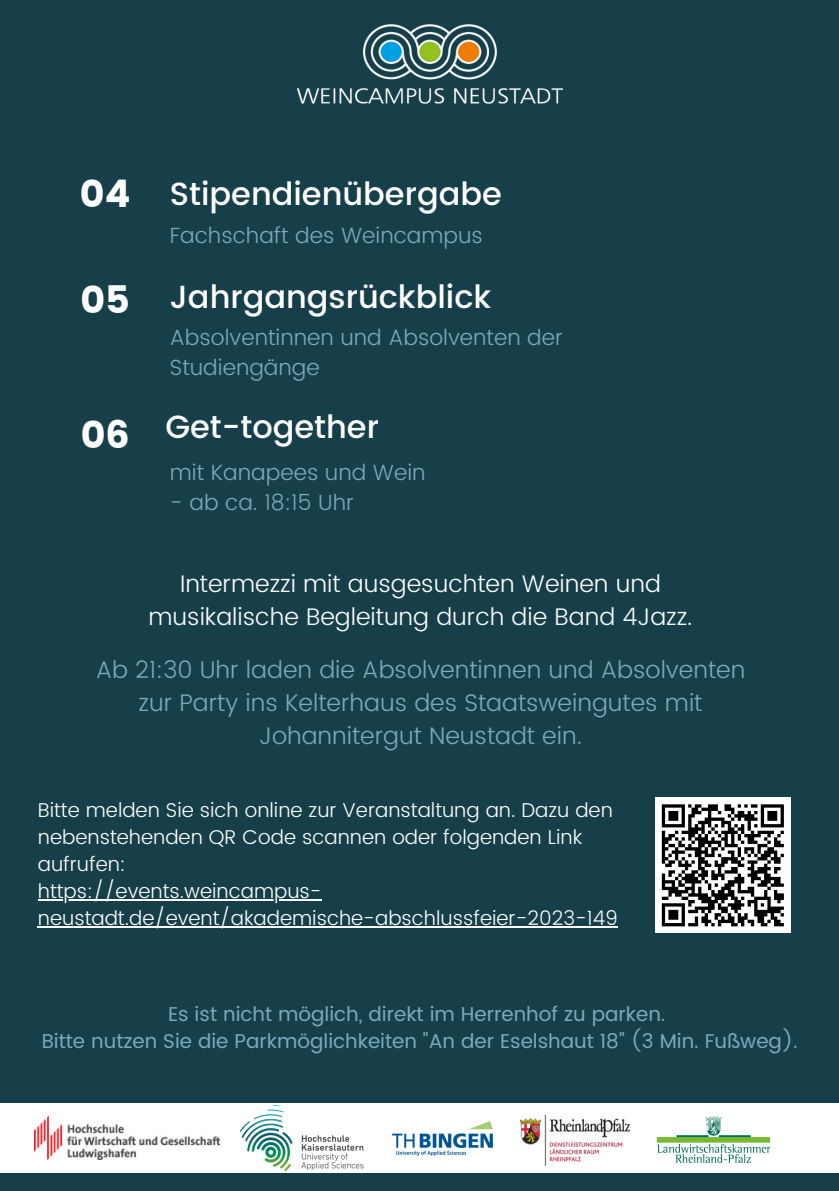
<style>
.page{position:relative;width:839px;height:1191px;background:#fff}
.page>*{position:absolute;margin:0;border:0;box-sizing:border-box;transform-origin:0 0}
.t1{font:38px "Poppins";color:#fff}
.t2{font:500 32px "Poppins";color:#fff}
.t3{font:300 24px/33px "Poppins";color:#7aaabe;text-align:center}
.t4{font:300 24px "Poppins";color:#fff}
.t5{font:300 22px/30px "Poppins";color:#7aaabe}
.t6{font:300 20px/27px "Poppins";color:#fff}
.t7{font:20px "Poppins";color:#7aaabe}
</style>
<div class="page">
<div style="left:0;top:0;width:838px;height:1191px;background:#163f49"></div>
<img style="left:298px;top:24px;width:264px;height:80px">
<div style="left:0;top:1103px;width:838px;height:69px;background:#fff"></div>
<img style="left:520px;top:1115px;width:109px;height:52px">
<img style="left:241px;top:1106px;width:123px;height:64px">
<img style="left:392px;top:1121px;width:101px;height:35px">
<img style="left:656px;top:1116px;width:115px;height:47px">
<img style="left:34px;top:1116px;width:185px;height:44px">
<div style="left:655px;top:798px;width:135px;height:135px;background:#fff"></div>
<svg style="left:661px;top:804px;width:123px;height:123px"></svg>
<hr style="left:38px;top:899px;width:284px;height:2px;background:#fff">
<hr style="left:38px;top:926px;width:580px;height:2px;background:#fff">
<p class="t1" style="left:80px;top:171px;width:52px">04</p>
<p class="t2" style="left:170px;top:175px;width:333px">Stipendienübergabe</p>
<p class="t5" style="left:170px;top:220px;width:314px">Fachschaft des Weincampus</p>
<p class="t1" style="left:80px;top:278px;width:51px">05</p>
<p class="t2" style="left:170px;top:278px;width:323px">Jahrgangsrückblick</p>
<p class="t5" style="left:170px;top:322px;width:394px">Absolventinnen und Absolventen der<br>Studiengänge</p>
<p class="t1" style="left:81px;top:413px;width:50px">06</p>
<p class="t2" style="left:165px;top:409px;width:215px">Get-together</p>
<p class="t5" style="left:170px;top:458px;width:257px">mit Kanapees und Wein</p>
<p class="t5" style="left:170px;top:488px;width:185px">- ab ca. 18:15 Uhr</p>
<p class="t4" style="left:180px;top:569px;width:482px">Intermezzi mit ausgesuchten Weinen und</p>
<p class="t4" style="left:148px;top:602px;width:545px">musikalische Begleitung durch die Band 4Jazz.</p>
<p class="t3" style="left:96px;top:653px;width:651px">Ab 21:30 Uhr laden die Absolventinnen und Absolventen zur Party ins Kelterhaus des Staatsweingutes mit<br>Johannitergut Neustadt ein.</p>
<p class="t6" style="left:38px;top:797px;width:576px">Bitte melden Sie sich online zur Veranstaltung an. Dazu den nebenstehenden QR Code scannen oder folgenden Link aufrufen:</p>
<p class="t6" style="left:38px;top:878px;width:581px">https://events.weincampus&shy;neustadt.de/event/akademische-abschlussfeier-2023-149</p>
<p class="t7" style="left:168px;top:1002px;width:499px">Es ist nicht möglich, direkt im Herrenhof zu parken.</p>
<p class="t7" style="left:42px;top:1029px;width:757px">Bitte nutzen Sie die Parkmöglichkeiten "An der Eselshaut 18" (3 Min. Fußweg).</p>
</div>
